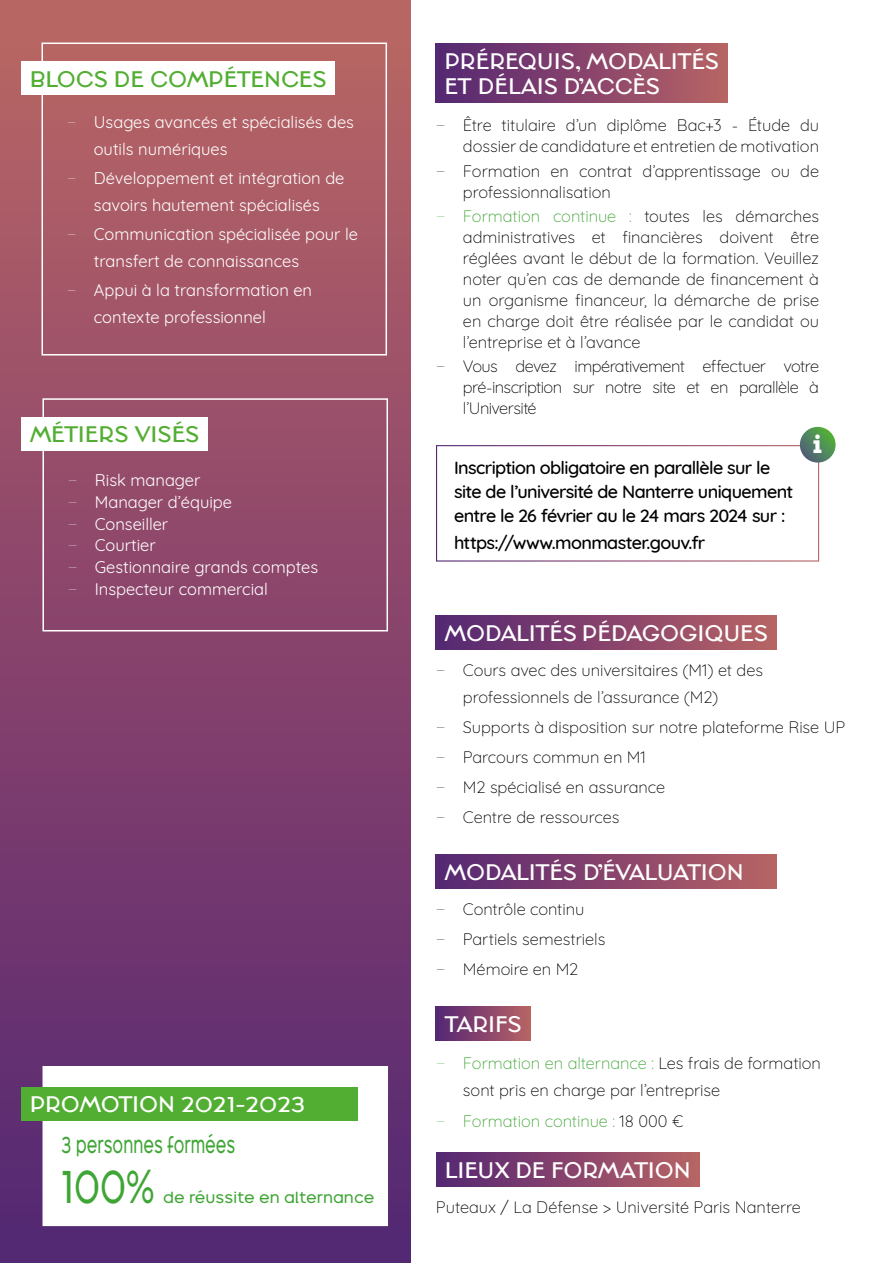
<style>
.page{position:relative;width:893px;height:1263px;background:#fff}
.page>*{position:absolute;margin:0;border:0;box-sizing:border-box;transform-origin:0 0}
.t1{font:45px "Broadacre Regular 1";color:#3fa535;scale:.67 1}
.t2{font:700 27px "Rockwell";color:#fff}
.t3{font:22.5px "Broadacre Regular 0";color:#3fa535;scale:.67 1}
.t4{font:21px/25.2px "Broadacre Regular 1";letter-spacing:-.01em;color:#fff}
.t5{font:21px "Broadacre Regular 1";letter-spacing:-.005em;color:#52ae32}
.t6{font:500 18px/24px "Quicksand";letter-spacing:-.035em;color:#000}
.t7{font:300 16.5px/21px "Quicksand";letter-spacing:-.005em;color:#000}
.t8{font:16.5px/21.6px "Quicksand";color:#fff}
.t9{font:300 16.5px "Quicksand";letter-spacing:-.005em;color:#3fa535}
.t10{font:15px "Broadacre Regular 0";color:#3fa535}
.s1{font-family:"Gotham";font-weight:100}
.s2{font-family:"Gotham";font-weight:100;color:#3fa535}
.s3{color:#3fa535}
.s4{color:#000}
</style>
<div class="page">
<div style="left:0;top:0;width:410px;height:1263px;background:linear-gradient(to bottom,#bc6664,#542674)"></div>
<div style="left:436px;top:44px;width:292px;height:59px;background:linear-gradient(to right,#552673,#b86365)"></div>
<div style="left:436px;top:1152px;width:263px;height:34px;background:linear-gradient(to right,#552673,#b86365)"></div>
<div style="left:436px;top:1007px;width:94px;height:34px;background:linear-gradient(to right,#552673,#b76265)"></div>
<div style="left:436px;top:615px;width:340px;height:34px;background:linear-gradient(to right,#552673,#b86365)"></div>
<div style="left:436px;top:855px;width:340px;height:33px;background:linear-gradient(to right,#552673,#b86365)"></div>
<div style="left:42px;top:398px;width:346px;height:233px;border:2px solid #fff"></div>
<div style="left:21px;top:417px;width:187px;height:34px;background:#fff"></div>
<div style="left:42px;top:43px;width:345px;height:312px;border:2px solid #fff"></div>
<div style="left:21px;top:61px;width:314px;height:34px;background:#fff"></div>
<div style="left:43px;top:1066px;width:345px;height:160px;background:#fff"></div>
<div style="left:21px;top:1087px;width:336px;height:34px;background:#52ae32"></div>
<div style="left:436px;top:445px;width:383px;height:117px;border:1px solid #fff"></div>
<svg style="left:800px;top:427px;width:36px;height:36px"></svg>
<p class="t5" style="left:30px;top:65px;width:298px">BLOCS DE COMPÉTENCES</p>
<p class="t8" style="left:94px;top:107px;width:262px;line-height:27px;text-indent:-27px"><span class="s1">−</span> Usages avancés et spécialisés des outils numériques</p>
<p class="t8" style="left:67px;top:163px;width:279px;line-height:27px;text-align:center"><span class="s1">−</span> Développement et intégration de savoirs hautement spécialisés</p>
<p class="t8" style="left:94px;top:219px;width:266px;line-height:27px;text-indent:-27px"><span class="s1">−</span> Communication spécialisée pour le transfert de connaissances</p>
<p class="t8" style="left:94px;top:275px;width:220px;line-height:27px;text-indent:-27px"><span class="s1">−</span> Appui à la transformation en contexte professionnel</p>
<p class="t5" style="left:30px;top:421px;width:171px">MÉTIERS VISÉS</p>
<p class="t8" style="left:68px;top:468px;width:252px"><span class="s1">−</span> Risk manager<br><span class="s1">−</span> Manager d’équipe<br><span class="s1">−</span> Conseiller<br><span class="s1">−</span> Courtier<br><span class="s1">−</span> Gestionnaire grands comptes <span class="s1">−</span> Inspecteur commercial</p>
<p class="t4" style="left:30px;top:1091px;width:277px">PROMOTION 2021-2023</p>
<h3 class="t3" style="left:62px;top:1130px;width:261px">3 personnes formées</h3>
<h1 class="t1" style="left:62px;top:1158px;width:140px">100%</h1>
<p class="t10" style="left:163px;top:1188px;width:213px">de réussite en alternance</p>
<p class="t4" style="left:444px;top:48px;width:276px">PRÉREQUIS, MODALITÉS<br>ET DÉLAIS D’ACCÈS</p>
<p class="t7" style="left:436px;top:113px;width:385px;text-align:right"><span class="s1">−</span> Être titulaire d’un diplôme Bac+3 - Étude du dossier de candidature et entretien de motivation</p>
<p class="t7" style="left:463px;top:159px;width:358px;text-indent:-27px"><span class="s1">−</span> Formation en contrat d’apprentissage ou de professionnalisation</p>
<p class="t7" style="left:463px;top:204px;width:358px;text-align:justify;text-indent:-27px"><span class="s2">−</span> <span class="s3">Formation continue :</span> toutes les démarches administratives et financières doivent être réglées avant le début de la formation. Veuillez noter qu’en cas de demande de financement à un organisme financeur, la démarche de prise en charge doit être réalisée par le candidat ou l’entreprise et à l’avance</p>
<p class="t7" style="left:463px;top:354px;width:358px;text-align:justify;text-indent:-27px"><span class="s1">−</span> Vous devez impérativement effectuer votre pré-inscription sur notre site et en parallèle à l’Université</p>
<p class="t6" style="left:454px;top:453px;width:341px">Inscription obligatoire en parallèle sur le site de l’université de Nanterre uniquement entre le 26 février au le 24 mars 2024 sur :</p>
<p class="t6" style="left:454px;top:529px;width:253px">https://www.monmaster.gouv.fr</p>
<h2 class="t2" style="left:813px;top:428px;width:11px">i</h2>
<p class="t4" style="left:444px;top:619px;width:325px">MODALITÉS PÉDAGOGIQUES</p>
<p class="t7" style="left:463px;top:654px;width:302px;line-height:27px;text-indent:-27px"><span class="s1">−</span> Cours avec des universitaires (M1) et des professionnels de l’assurance (M2)</p>
<p class="t7" style="left:436px;top:710px;width:411px;line-height:30.2px"><span class="s1">−</span> Supports à disposition sur notre plateforme Rise UP <span class="s1">−</span> Parcours commun en M1<br><span class="s1">−</span> M2 spécialisé en assurance<br><span class="s1">−</span> Centre de ressources</p>
<p class="t4" style="left:444px;top:859px;width:301px">MODALITÉS D’ÉVALUATION</p>
<p class="t7" style="left:436px;top:892px;width:171px;line-height:30.2px"><span class="s1">−</span> Contrôle continu<br><span class="s1">−</span> Partiels semestriels <span class="s1">−</span> Mémoire en M2</p>
<p class="t4" style="left:444px;top:1011px;width:79px">TARIFS</p>
<p class="t7" style="left:463px;top:1048px;width:359px;line-height:27px;text-indent:-27px"><span class="s2">−</span> <span class="s3">Formation en alternance :</span> Les frais de formation sont pris en charge par l’entreprise</p>
<p class="t9" style="left:436px;top:1108px;width:249px"><span class="s1">−</span> Formation continue : <span class="s4">18 000 €</span></p>
<p class="t4" style="left:445px;top:1157px;width:248px">LIEUX DE FORMATION</p>
<p class="t7" style="left:436px;top:1195px;width:366px">Puteaux / La Défense &gt; Université Paris Nanterre</p>
</div>
